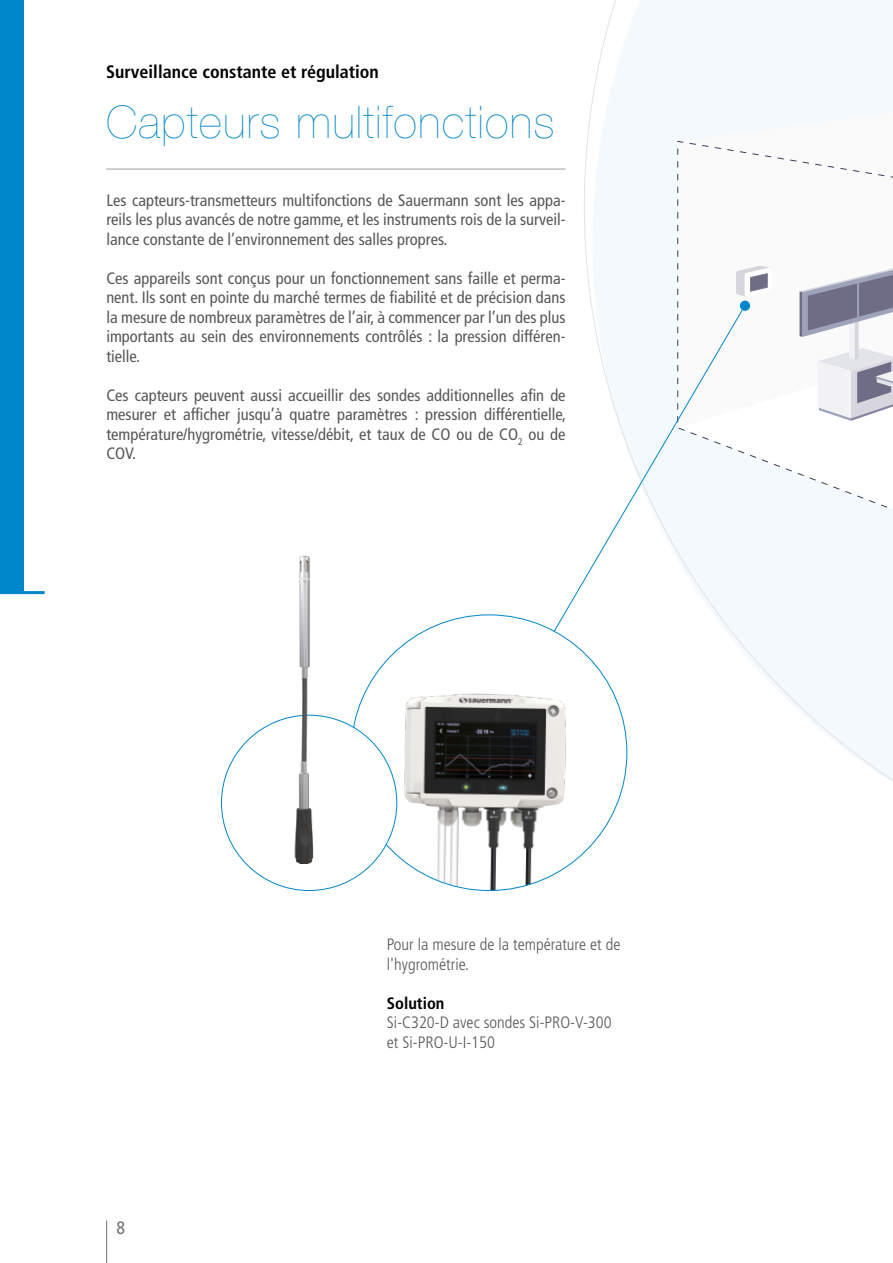
<style>
.page{position:relative;width:893px;height:1263px;background:#fff}
.page>*{position:absolute;margin:0;border:0;box-sizing:border-box;transform-origin:0 0}
.t1{font:200 45px "Helvetica Neue LT Std";letter-spacing:.03em;color:#0086ca}
.t2{font:700 condensed 18px "Frutiger LT Std";color:#000}
.t3{font:condensed 18px "Frutiger LT Std";color:#706f6f}
.t4{font:condensed 16.5px/19.5px "Frutiger LT Std";color:#575756;text-align:justify}
.t5{font:300 condensed 16.5px/19.5px "Frutiger LT Std";color:#575756}
.t6{font:700 condensed 16.5px "Frutiger LT Std";color:#000}
</style>
<div class="page">
<hr style="left:106px;top:1220px;width:1px;height:43px;background:#706f6f">
<svg style="left:584px;top:0;width:309px;height:838px"></svg>
<div style="left:678px;top:112px;width:215px;height:29px;background:#f5f9fd"></div>
<svg style="left:677px;top:141px;width:216px;height:575px"></svg>
<svg style="left:678px;top:266px;width:215px;height:243px"></svg>
<hr style="left:106px;top:169px;width:460px;height:1px;background:#9d9d9c">
<div style="left:0;top:0;width:23px;height:593px;background:#0086ca"></div>
<hr style="left:0;top:591px;width:45px;height:3px;background:#0086ca">
<svg style="left:553px;top:305px;width:193px;height:327px"></svg>
<div style="left:740px;top:301px;width:10px;height:10px;background:#0086ca;border-radius:50%"></div>
<div style="left:351px;top:615px;width:276px;height:275px;background:#fff;border-radius:50%"></div>
<img style="left:371px;top:668px;width:227px;height:222px">
<div style="left:221px;top:715px;width:176px;height:175px;background:#fff;border-radius:50%"></div>
<img style="left:284px;top:555px;width:40px;height:308px">
<p class="t2" style="left:106px;top:61px;width:274px">Surveillance constante et régulation</p>
<h1 class="t1" style="left:106px;top:97px;width:450px">Capteurs multifonctions</h1>
<p class="t4" style="left:106px;top:190px;width:461px">Les capteurs-transmetteurs multifonctions de Sauermann sont les appa&shy;reils les plus avancés de notre gamme, et les instruments rois de la surveil&shy;lance constante de l’environnement des salles propres.</p>
<p class="t4" style="left:106px;top:269px;width:461px">Ces appareils sont conçus pour un fonctionnement sans faille et perma&shy;nent. Ils sont en pointe du marché termes de fiabilité et de précision dans la mesure de nombreux paramètres de l’air, à commencer par l’un des plus importants au sein des environnements contrôlés : la pression différen&shy;tielle.</p>
<p class="t4" style="left:106px;top:386px;width:461px">Ces capteurs peuvent aussi accueillir des sondes additionnelles afin de mesurer et afficher jusqu’à quatre paramètres : pression différentielle, température/hygrométrie, vitesse/débit, et taux de CO ou de CO<sub>2</sub> ou de COV.</p>
<p class="t3" style="left:117px;top:1217px;width:10px">8</p>
<p class="t5" style="left:387px;top:935px;width:235px">Pour la mesure de la température et de l'hygrométrie.</p>
<p class="t6" style="left:387px;top:993px;width:59px">Solution</p>
<p class="t5" style="left:387px;top:1013px;width:226px">Si-C320-D avec sondes Si-PRO-V-300 et Si-PRO-U-I-150</p>
</div>
